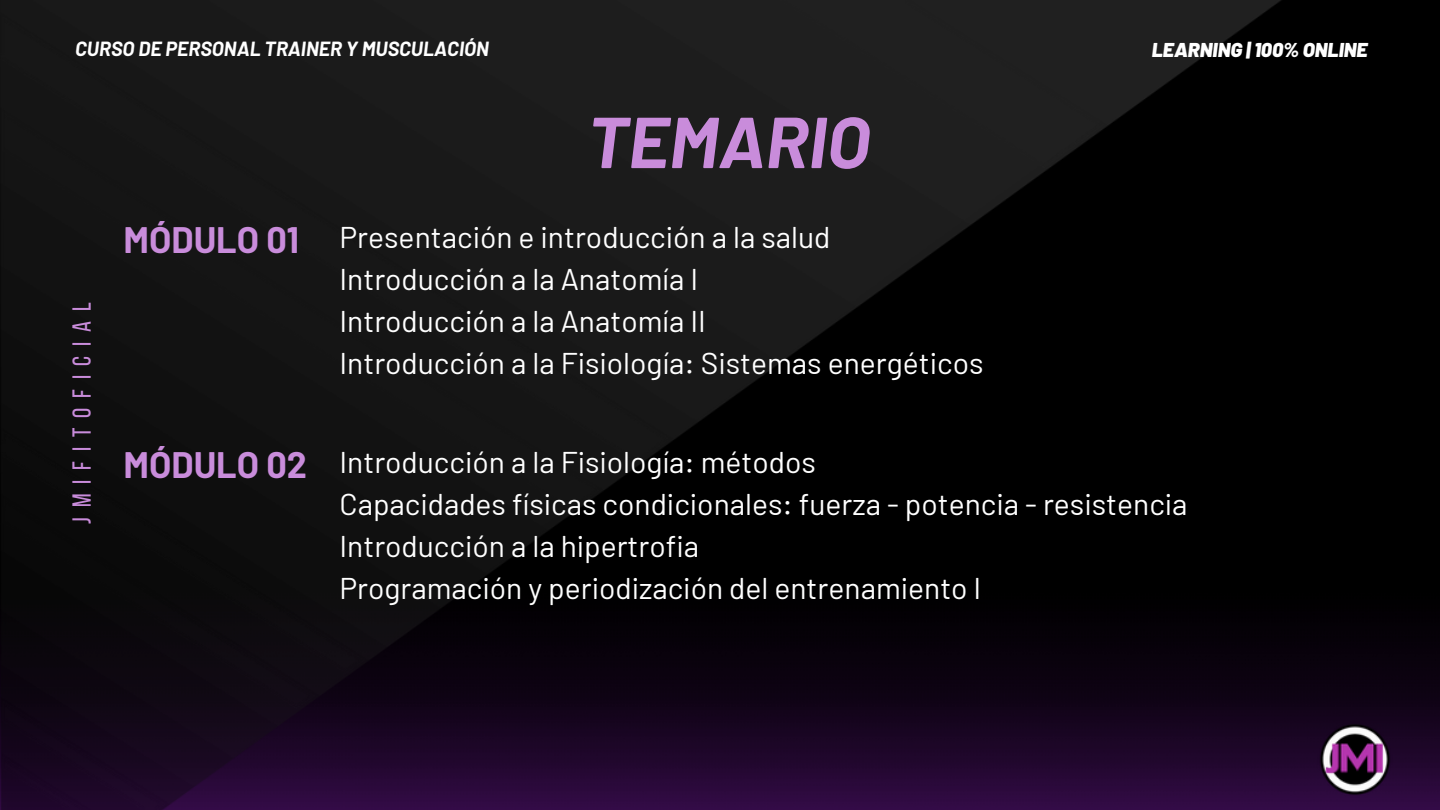
<style>
.page{position:relative;width:1440px;height:810px;background:#000}
.page>*{position:absolute;margin:0;border:0;box-sizing:border-box;transform-origin:0 0}
.t1{font:italic 700 72px "Barlow";color:#c98cdb}
.t2{font:700 36px "Barlow";color:#c98cdb}
.t3{font:30px/42px "Barlow";color:#fff}
.t4{font:26px "Bebas Neue";letter-spacing:.38em;color:#c98cdb}
.t5{font:italic 700 20px "Barlow";color:#fff}
.t6{font:italic 900 20px "Barlow";color:#fff}
</style>
<div class="page">
<img style="left:1282px;top:645px;width:158px;height:165px">
<img style="left:1315px;top:720px;width:80px;height:79px">
<img style="left:0;top:0;width:1282px;height:810px">
<h2 class="t5" style="left:75px;top:36px;width:415px">CURSO DE PERSONAL TRAINER Y MUSCULACIÓN</h2>
<h4 class="t6" style="left:1152px;top:37px;width:217px">LEARNING | 100% ONLINE</h4>
<h1 class="t4" style="left:71px;top:524px;width:223px;rotate:-90deg">jmifitoficial</h1>
<h3 class="t2" style="left:123px;top:217px;width:177px">MÓDULO 01</h3>
<h3 class="t2" style="left:123px;top:442px;width:185px">MÓDULO 02</h3>
<h2 class="t1" style="left:587px;top:96px;width:284px">TEMARIO</h2>
<p class="t3" style="left:339px;top:215px;width:646px">Presentación e introducción a la salud Introducción a la Anatomía I<br>Introducción a la Anatomía II<br>Introducción a la Fisiología: Sistemas energéticos</p>
<p class="t3" style="left:339px;top:440px;width:850px">Introducción a la Fisiología: métodos<br>Capacidades físicas condicionales: fuerza - potencia - resistencia Introducción a la hipertrofia<br>Programación y periodización del entrenamiento I</p>
</div>
